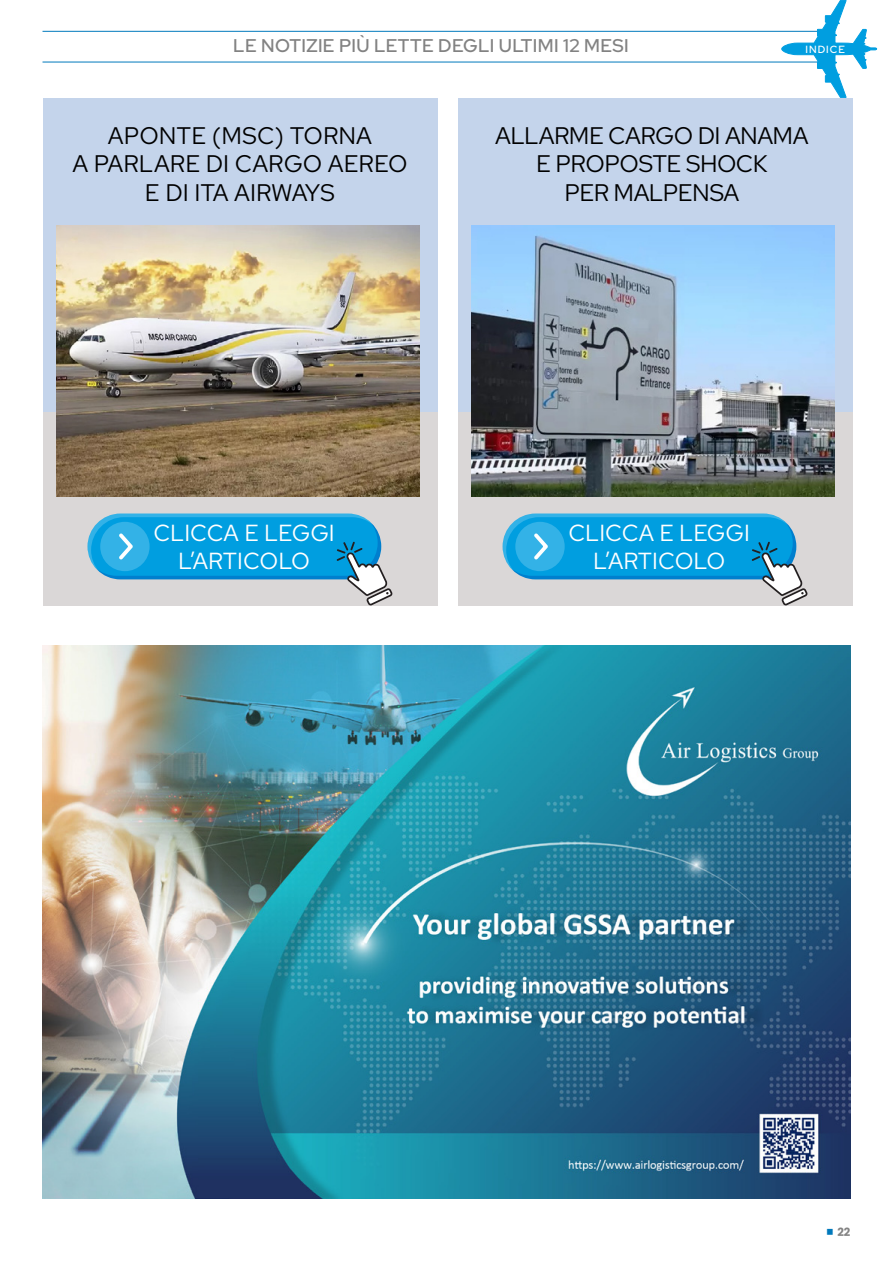
<style>
.page{position:relative;width:893px;height:1263px;background:#fff}
.page>*{position:absolute;margin:0;border:0;box-sizing:border-box;transform-origin:0 0}
.t1{font:24px/28.8px "Red Hat Text";color:#000;text-align:center}
.t2{font:24px/28.8px "Red Hat Text";letter-spacing:-.025em;color:#000;text-align:center}
.t3{font:23.25px "Red Hat Text";color:#fff}
.t4{font:500 18.45px "Red Hat Display";letter-spacing:.02em;color:#828282}
.t5{font:700 11.4px "Poppins";color:#838383}
.t6{font:500 10.35px "Red Hat Display";letter-spacing:.1em;color:#fff}
</style>
<div class="page">
<hr style="left:43px;top:62px;width:776px;height:1px;background:#0079bc">
<hr style="left:43px;top:31px;width:776px;height:1px;background:#0079bc">
<svg style="left:781px;top:0;width:96px;height:98px"></svg>
<div style="left:43px;top:98px;width:394px;height:507px;background:#c4d4eb"></div>
<div style="left:43px;top:412px;width:394px;height:193px;background:#dad7d7"></div>
<img style="left:57px;top:226px;width:363px;height:270px">
<div style="left:458px;top:98px;width:395px;height:507px;background:#c4d4eb"></div>
<div style="left:458px;top:412px;width:395px;height:193px;background:#dad7d7"></div>
<img style="left:472px;top:226px;width:363px;height:270px">
<svg style="left:88px;top:514px;width:304px;height:92px"></svg>
<svg style="left:503px;top:514px;width:304px;height:92px"></svg>
<img style="left:43px;top:646px;width:807px;height:553px">
<p class="t4" style="left:233px;top:33px;width:397px">LE NOTIZIE PIÙ LETTE DEGLI ULTIMI 12 MESI</p>
<p class="t6" style="left:805px;top:43px;width:41px">INDICE</p>
<p class="t1" style="left:72px;top:120px;width:337px">APONTE (MSC) TORNA<br>A PARLARE DI CARGO AEREO<br>E DI I TA AIRWAYS</p>
<p class="t2" style="left:495px;top:120px;width:315px">ALLARME CARGO DI ANAMA<br>E PROPOSTE SHOCK<br>PER MALPENSA</p>
<p class="t3" style="left:153px;top:518px;width:16px">CLICCA</p>
<p class="t3" style="left:244px;top:518px;width:88px">E LEGGI</p>
<p class="t3" style="left:178px;top:546px;width:31px">L’ARTICOLO</p>
<p class="t3" style="left:568px;top:518px;width:16px">CLICCA</p>
<p class="t3" style="left:659px;top:518px;width:88px">E LEGGI</p>
<p class="t3" style="left:593px;top:546px;width:31px">L’ARTICOLO</p>
<p class="t5" style="left:837px;top:1225px;width:14px">22</p>
</div>
